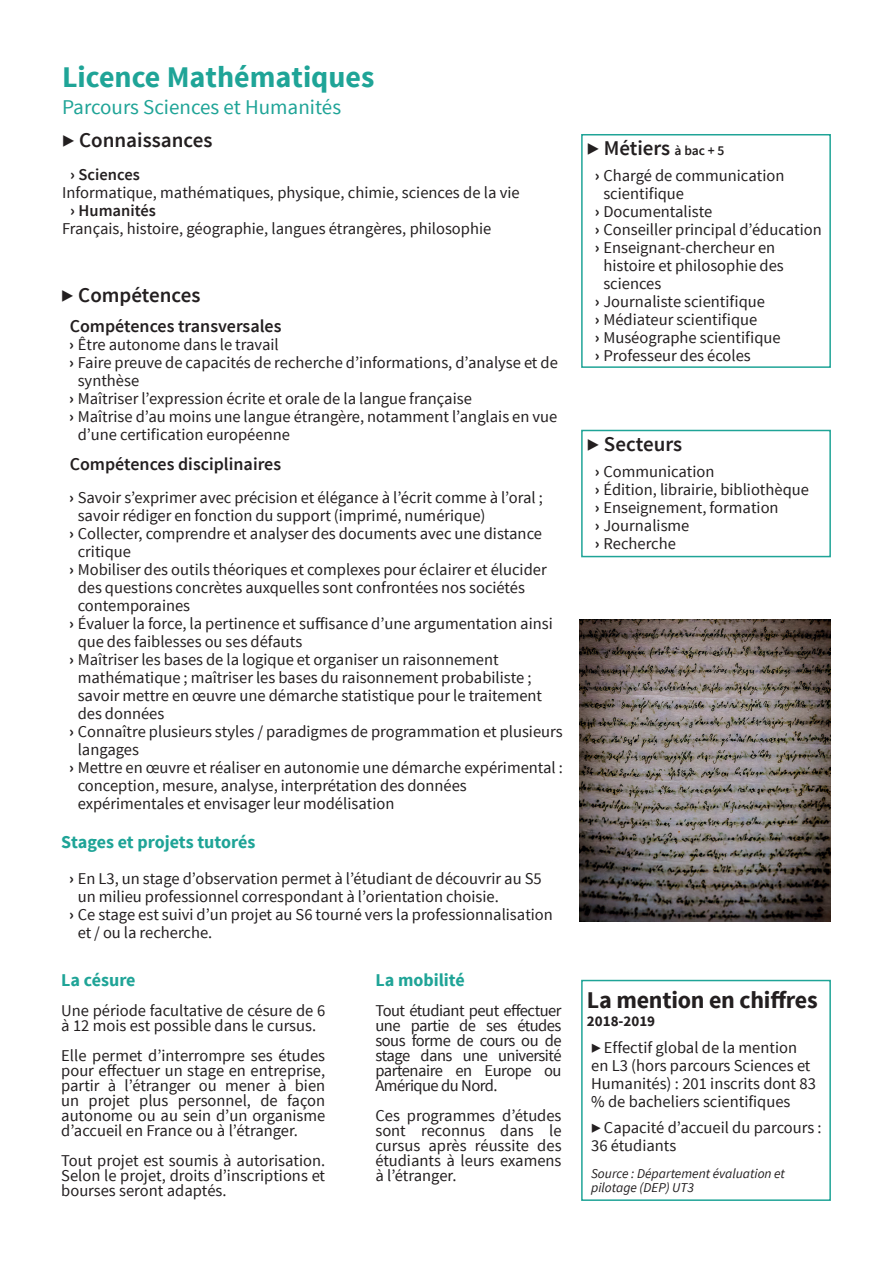
<style>
.page{position:relative;width:893px;height:1263px;background:#fff}
.page>*{position:absolute;margin:0;border:0;box-sizing:border-box;transform-origin:0 0}
.M17-18_titre_Mention{font:700 30px "Source Sans Pro";color:#1fa497}
.M17-18_points_forts{font:700 24px "Source Sans Pro";letter-spacing:-.01em;color:#231f20}
.t1{font:600 21px "Source Sans Pro";color:#231f20}
.M17-18_titre_Mention-2{font:21px "Source Sans Pro";color:#1fa497}
.t2{font:600 18px "Source Sans Pro";color:#231f20}
.M17-18_Sous-titre_ve{font:700 18px "Source Sans Pro";color:#1fa497}
.t3{font:16.5px/18px "Source Sans Pro";color:#231f20}
.t4{font:600 16.5px "Source Sans Pro";color:#231f20}
.M17-18_points_forts-2{font:700 15px "Source Sans Pro";color:#231f20}
.t5{font:italic 13.5px/13.5px "Source Sans Pro";color:#231f20}
.s1{font-weight:700}
.s2{font-size:13.5px}
</style>
<div class="page">
<div style="left:581px;top:134px;width:250px;height:234px;border:2px solid #1fa497"></div>
<div style="left:581px;top:430px;width:250px;height:127px;border:2px solid #1fa497"></div>
<img style="left:580px;top:619px;width:251px;height:302px">
<div style="left:581px;top:980px;width:250px;height:221px;border:2px solid #1fa497"></div>
<p class="M17-18_titre_Mention" style="left:62px;top:57px;width:314px">Licence Mathématiques</p>
<p class="M17-18_titre_Mention-2" style="left:62px;top:94px;width:281px">Parcours Sciences et Humanités</p>
<p class="t1" style="left:62px;top:127px;width:152px">▶ Connaissances</p>
<p class="t4" style="left:70px;top:164px;width:71px"><span class="s1">›</span> Sciences</p>
<p class="t3" style="left:62px;top:184px;width:459px">Informatique, mathématiques, physique, chimie, sciences de la vie</p>
<p class="t4" style="left:70px;top:200px;width:87px"><span class="s1">›</span> Humanités</p>
<p class="t3" style="left:62px;top:220px;width:431px">Français, histoire, géographie, langues étrangères, philosophie</p>
<p class="t1" style="left:61px;top:282px;width:141px">▶ Compétences</p>
<p class="t2" style="left:70px;top:315px;width:213px">Compétences transversales</p>
<p class="t3" style="left:69px;top:336px;width:211px"><span class="s1">›</span> Être autonome dans le travail</p>
<p class="t3" style="left:78px;top:354px;width:482px;text-indent:-8px"><span class="s1">›</span> Faire preuve de capacités de recherche d’informations, d’analyse et de synthèse</p>
<p class="t3" style="left:69px;top:390px;width:404px"><span class="s1">›</span> Maîtriser l’expression écrite et orale de la langue française</p>
<p class="t3" style="left:78px;top:408px;width:481px;text-indent:-8px"><span class="s1">›</span> Maîtrise d’au moins une langue étrangère, notamment l’anglais en vue d’une certification européenne</p>
<p class="t2" style="left:70px;top:453px;width:213px">Compétences disciplinaires</p>
<p class="t3" style="left:78px;top:489px;width:467px;text-indent:-8px"><span class="s1">›</span> Savoir s’exprimer avec précision et élégance à l’écrit comme à l’oral ; savoir rédiger en fonction du support (imprimé, numérique)</p>
<p class="t3" style="left:78px;top:525px;width:466px;text-indent:-8px"><span class="s1">›</span> Collecter, comprendre et analyser des documents avec une distance critique</p>
<p class="t3" style="left:78px;top:561px;width:470px;text-indent:-8px"><span class="s1">›</span> Mobiliser des outils théoriques et complexes pour éclairer et élucider des questions concrètes auxquelles sont confrontées nos sociétés contemporaines</p>
<p class="t3" style="left:78px;top:615px;width:477px;text-indent:-8px"><span class="s1">›</span> Évaluer la force, la pertinence et suffisance d’une argumentation ainsi que des faiblesses ou ses défauts</p>
<p class="t3" style="left:78px;top:651px;width:466px;text-indent:-8px"><span class="s1">›</span> Maîtriser les bases de la logique et organiser un raisonnement mathématique ; maîtriser les bases du raisonnement probabiliste ; savoir mettre en œuvre une démarche statistique pour le traitement des données</p>
<p class="t3" style="left:78px;top:723px;width:486px;text-indent:-8px"><span class="s1">›</span> Connaître plusieurs styles / paradigmes de programmation et plusieurs langages</p>
<p class="t3" style="left:78px;top:759px;width:487px;text-indent:-9px"><span class="s1">›</span> Mettre en œuvre et réaliser en autonomie une démarche expérimental : conception, mesure, analyse, interprétation des données expérimentales et envisager leur modélisation</p>
<p class="M17-18_Sous-titre_ve" style="left:61px;top:831px;width:196px">Stages et projets tutorés</p>
<p class="t3" style="left:78px;top:870px;width:465px;text-indent:-8px"><span class="s1">›</span> En L3, un stage d’observation permet à l’étudiant de découvrir au S5 un milieu professionnel correspondant à l’orientation choisie.</p>
<p class="t3" style="left:78px;top:906px;width:477px;text-indent:-8px"><span class="s1">›</span> Ce stage est suivi d’un projet au S6 tourné vers la professionnalisation et / ou la recherche.</p>
<p class="M17-18_Sous-titre_ve" style="left:375px;top:968px;width:91px">La mobilité</p>
<p class="t3" style="left:375px;top:1003px;width:188px;line-height:15px;text-align:justify">Tout étudiant peut effectuer une partie de ses études sous forme de cours ou de stage dans une université partenaire en Europe ou Amérique du Nord.</p>
<p class="t3" style="left:375px;top:1108px;width:188px;line-height:15px;text-align:justify">Ces programmes d’études sont reconnus dans le cursus après réussite des étudiants à leurs examens à l’étranger.</p>
<p class="M17-18_Sous-titre_ve" style="left:61px;top:968px;width:76px">La césure</p>
<p class="t3" style="left:61px;top:1003px;width:265px;line-height:15px">Une période facultative de césure de 6 à 12 mois est possible dans le cursus.</p>
<p class="t3" style="left:61px;top:1048px;width:265px;line-height:15px;text-align:justify">Elle permet d’interrompre ses études pour effectuer un stage en entreprise, partir à l’étranger ou mener à bien un projet plus personnel, de façon autonome ou au sein d’un organisme d’accueil en France ou à l’étranger.</p>
<p class="t3" style="left:61px;top:1153px;width:265px;line-height:15px;text-align:justify">Tout projet est soumis à autorisation.<br>Selon le projet, droits d’inscriptions et bourses seront adaptés.</p>
<p class="t1" style="left:587px;top:135px;width:139px">▶ Métiers <span class="s2">à bac + 5</span></p>
<p class="t3" style="left:603px;top:167px;width:182px;text-indent:-8px"><span class="s1">›</span> Chargé de communication scientifique</p>
<p class="t3" style="left:595px;top:203px;width:119px"><span class="s1">›</span> Documentaliste</p>
<p class="t3" style="left:595px;top:221px;width:228px"><span class="s1">›</span> Conseiller principal d’éducation</p>
<p class="t3" style="left:603px;top:239px;width:182px;text-indent:-8px"><span class="s1">›</span> Enseignant-chercheur en histoire et philosophie des sciences</p>
<p class="t3" style="left:595px;top:293px;width:172px"><span class="s1">›</span> Journaliste scientifique</p>
<p class="t3" style="left:595px;top:311px;width:164px"><span class="s1">›</span> Médiateur scientifique</p>
<p class="t3" style="left:595px;top:329px;width:187px"><span class="s1">›</span> Muséographe scientifique</p>
<p class="t3" style="left:595px;top:347px;width:157px"><span class="s1">›</span> Professeur des écoles</p>
<p class="t1" style="left:587px;top:431px;width:97px">▶ Secteurs</p>
<p class="t3" style="left:595px;top:463px;width:121px"><span class="s1">›</span> Communication</p>
<p class="t3" style="left:595px;top:481px;width:216px"><span class="s1">›</span> Édition, librairie, bibliothèque</p>
<p class="t3" style="left:595px;top:499px;width:185px"><span class="s1">›</span> Enseignement, formation</p>
<p class="t3" style="left:595px;top:517px;width:96px"><span class="s1">›</span> Journalisme</p>
<p class="t3" style="left:595px;top:535px;width:83px"><span class="s1">›</span> Recherche</p>
<p class="M17-18_points_forts" style="left:587px;top:985px;width:232px">La mention en chiffres</p>
<p class="M17-18_points_forts-2" style="left:587px;top:1011px;width:70px">2018-2019</p>
<p class="t3" style="left:591px;top:1038px;width:226px"><span class="s1">▶</span> Effectif global de la mention en L3 (hors parcours Sciences et<br>Humanités) : 201 inscrits dont 83 % de bacheliers scientifiques</p>
<p class="t3" style="left:591px;top:1119px;width:232px"><span class="s1">▶</span> Capacité d’accueil du parcours :<br>36 étudiants</p>
<p class="t5" style="left:591px;top:1167px;width:195px">Source : Département évaluation et pilotage (DEP) UT3</p>
</div>
